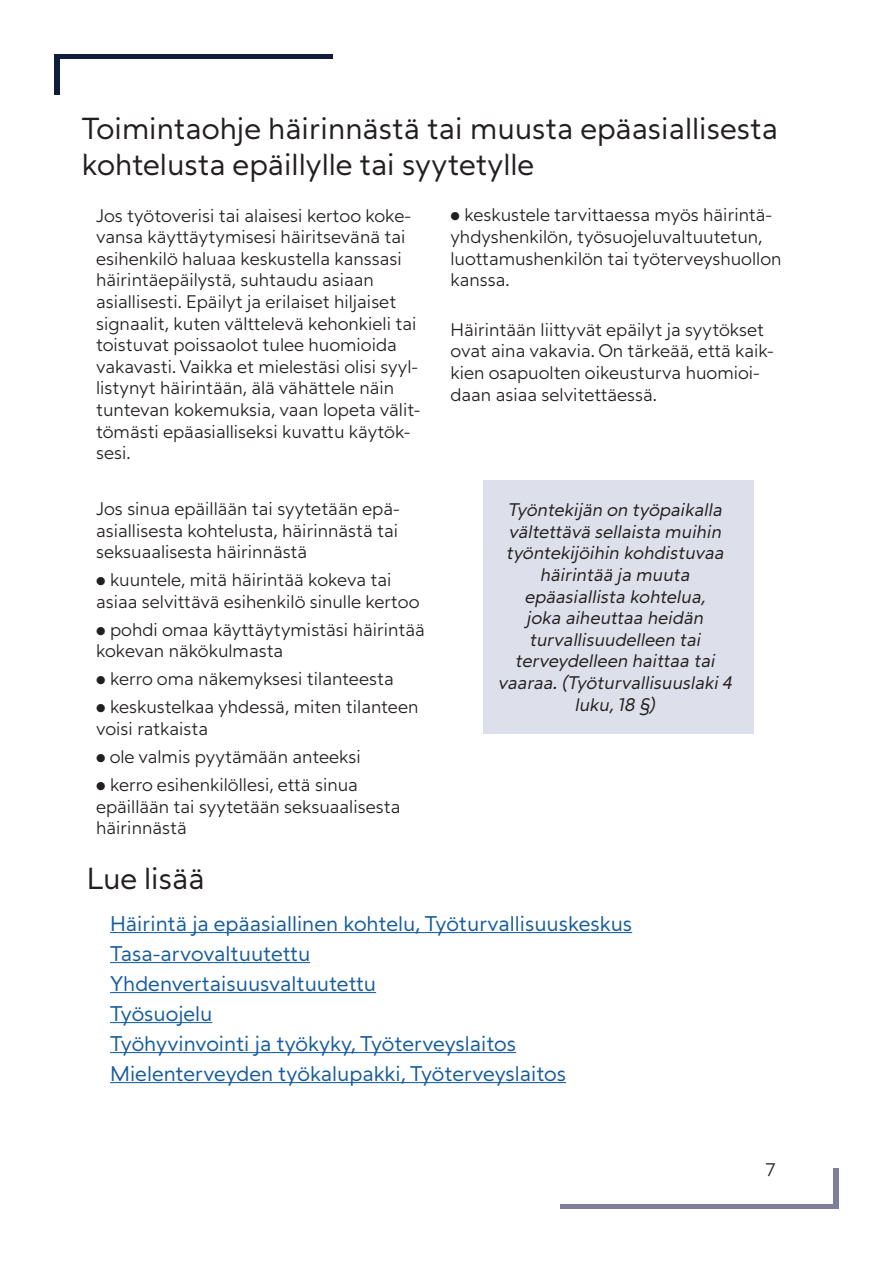
<style>
.page{position:relative;width:893px;height:1263px;background:#fff}
.page>*{position:absolute;margin:0;border:0;box-sizing:border-box;transform-origin:0 0}
.Yläotsikko{font:30px/36px "Seitu";color:#231f20}
.Linkkejä{font:21px "Seitu";color:#175d9e}
.t1{font:18px/21.6px "Seitu";color:#231f20}
.t2{font:italic 18px/21.6px "Seitu";color:#231f20;text-align:center}
</style>
<div class="page">
<div style="left:54px;top:54px;width:279px;height:5px;background:#0e1d3b"></div>
<div style="left:54px;top:59px;width:6px;height:36px;background:#0e1d3b"></div>
<div style="left:560px;top:1204px;width:279px;height:5px;background:#7e7f9a"></div>
<div style="left:833px;top:1168px;width:6px;height:36px;background:#7e7f9a"></div>
<div style="left:483px;top:480px;width:271px;height:253px;background:#dddfea"></div>
<hr style="left:110px;top:932px;width:522px;height:1px;background:#175d9e">
<hr style="left:110px;top:962px;width:200px;height:1px;background:#175d9e">
<hr style="left:110px;top:992px;width:266px;height:1px;background:#175d9e">
<hr style="left:110px;top:1022px;width:102px;height:1px;background:#175d9e">
<hr style="left:110px;top:1052px;width:406px;height:1px;background:#175d9e">
<hr style="left:110px;top:1082px;width:456px;height:1px;background:#175d9e">
<p class="Yläotsikko" style="left:82px;top:110px;width:698px">Toimintaohje häirinnästä tai muusta epäasiallisesta kohtelusta epäillylle tai syytetylle</p>
<p class="t1" style="left:96px;top:204px;width:326px">Jos työtoverisi tai alaisesi kertoo koke&shy;vansa käyttäytymisesi häiritsevänä tai esihenkilö haluaa keskustella kanssasi häirintäepäilystä, suhtaudu asiaan asiallisesti. Epäilyt ja erilaiset hiljaiset signaalit, kuten välttelevä kehonkieli tai toistuvat poissaolot tulee huomioida vakavasti. Vaikka et mielestäsi olisi syyl&shy;listynyt häirintään, älä vähättele näin tuntevan kokemuksia, vaan lopeta välit&shy;tömästi epäasialliseksi kuvattu käytök&shy;sesi.</p>
<p class="t1" style="left:450px;top:204px;width:333px">• keskustele tarvittaessa myös häirintä&shy;yhdyshenkilön, työsuojeluvaltuutetun, luottamushenkilön tai työterveyshuollon kanssa.</p>
<p class="t1" style="left:450px;top:318px;width:325px">Häirintään liittyvät epäilyt ja syytökset ovat aina vakavia. On tärkeää, että kaik&shy;kien osapuolten oikeusturva huomioi&shy;daan asiaa selvitettäessä.</p>
<p class="t1" style="left:96px;top:498px;width:305px;text-align:justify">Jos sinua epäillään tai syytetään epä&shy;asiallisesta kohtelusta, häirinnästä tai seksuaalisesta häirinnästä</p>
<p class="t1" style="left:96px;top:569px;width:325px">• kuuntele, mitä häirintää kokeva tai asiaa selvittävä esihenkilö sinulle kertoo</p>
<p class="t1" style="left:96px;top:618px;width:330px">• pohdi omaa käyttäytymistäsi häirintää kokevan näkökulmasta</p>
<p class="t1" style="left:96px;top:668px;width:299px">• kerro oma näkemyksesi tilanteesta</p>
<p class="t1" style="left:96px;top:696px;width:324px">• keskustelkaa yhdessä, miten tilanteen voisi ratkaista</p>
<p class="t1" style="left:96px;top:746px;width:266px">• ole valmis pyytämään anteeksi</p>
<p class="t1" style="left:96px;top:774px;width:306px">• kerro esihenkilöllesi, että sinua epäillään tai syytetään seksuaalisesta häirinnästä</p>
<p class="t2" style="left:498px;top:499px;width:239px">Työntekijän on työpaikalla vältettävä sellaista muihin työntekijöihin kohdistuvaa häirintää ja muuta epäasiallista kohtelua,<br>joka aiheuttaa heidän turvallisuudelleen tai terveydelleen haittaa tai vaaraa.(Työturvallisuuslaki4 luku,18 §)</p>
<p class="Yläotsikko" style="left:87px;top:860px;width:119px">Lue lisää</p>
<p class="Linkkejä" style="left:110px;top:910px;width:524px">Häirintä ja epäasiallinen kohtelu, Työturvallisuuskeskus</p>
<p class="Linkkejä" style="left:110px;top:940px;width:202px">Tasa-arvovaltuutettu</p>
<p class="Linkkejä" style="left:110px;top:970px;width:268px">Yhdenvertaisuusvaltuutettu</p>
<p class="Linkkejä" style="left:110px;top:1000px;width:104px">Työsuojelu</p>
<p class="Linkkejä" style="left:110px;top:1030px;width:408px">Työhyvinvointi ja työkyky, Työterveyslaitos</p>
<p class="Linkkejä" style="left:110px;top:1060px;width:458px">Mielenterveyden työkalupakki, Työterveyslaitos</p>
<p class="t1" style="left:765px;top:1159px;width:12px">7</p>
</div>
